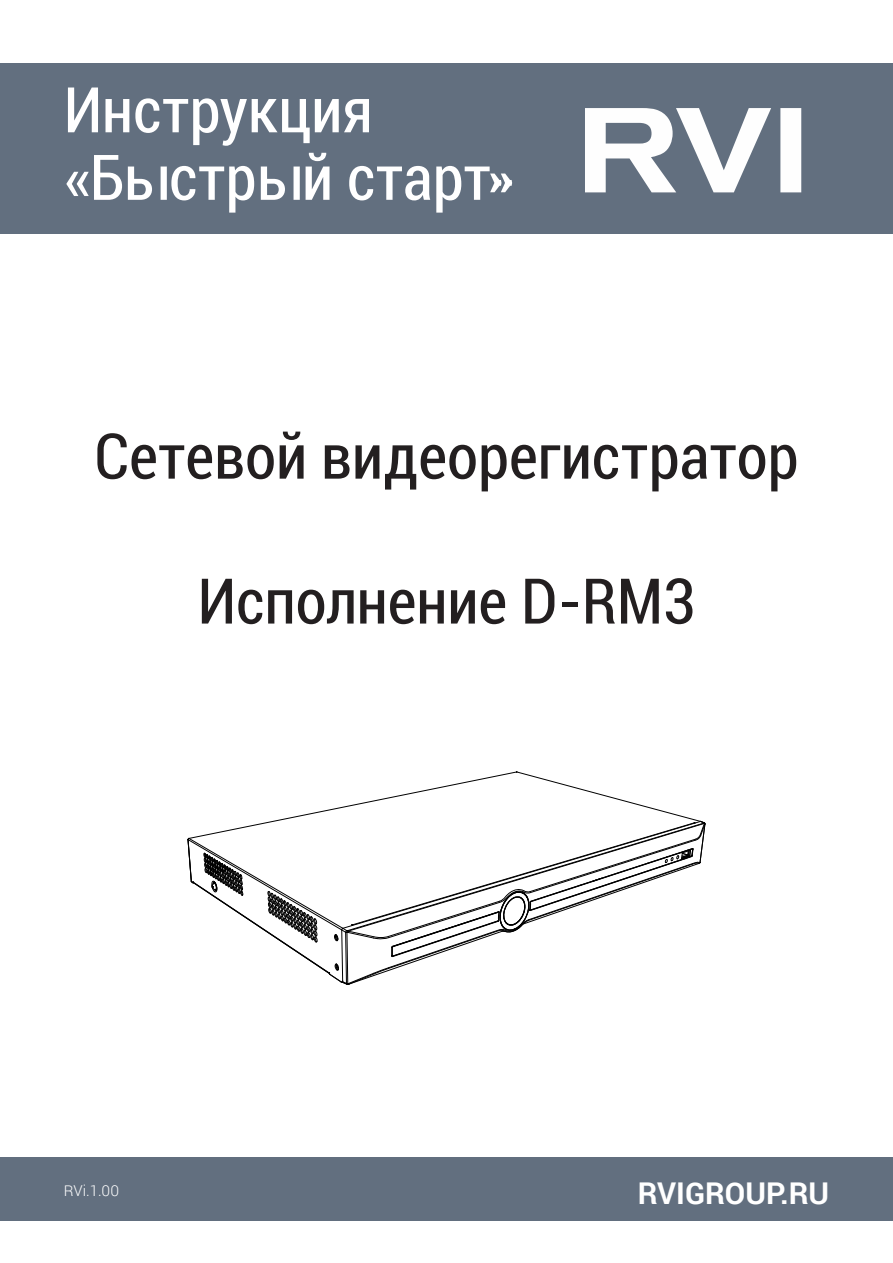
<style>
.page{position:relative;width:893px;height:1263px;background:#fff}
.page>*{position:absolute;margin:0;border:0;box-sizing:border-box;transform-origin:0 0}
.t1{font:condensed 63px "Roboto";color:#231f20}
.t2{font:condensed 63px "Roboto";letter-spacing:-.005em;color:#fff}
.t3{font:700 30px "Roboto";color:#fff}
.t4{font:300 15px "Roboto";color:#fff}
</style>
<div class="page">
<div style="left:0;top:64px;width:893px;height:170px;background:#626f7f"></div>
<div style="left:0;top:1157px;width:893px;height:63px;background:#626f7f"></div>
<svg style="left:585px;top:108px;width:216px;height:84px"></svg>
<svg style="left:187px;top:771px;width:519px;height:214px"></svg>
<p class="t2" style="left:64px;top:66px;width:311px">Инструкция</p>
<p class="t2" style="left:64px;top:134px;width:451px">«Быстрый старт»</p>
<p class="t1" style="left:94px;top:412px;width:706px">Сетевой видеорегистратор</p>
<p class="t1" style="left:198px;top:557px;width:499px">Исполнение D-RM3</p>
<p class="t4" style="left:64px;top:1181px;width:57px">RVi.1.00</p>
<p class="t3" style="left:638px;top:1172px;width:193px">RVIGROUP.RU</p>
</div>
